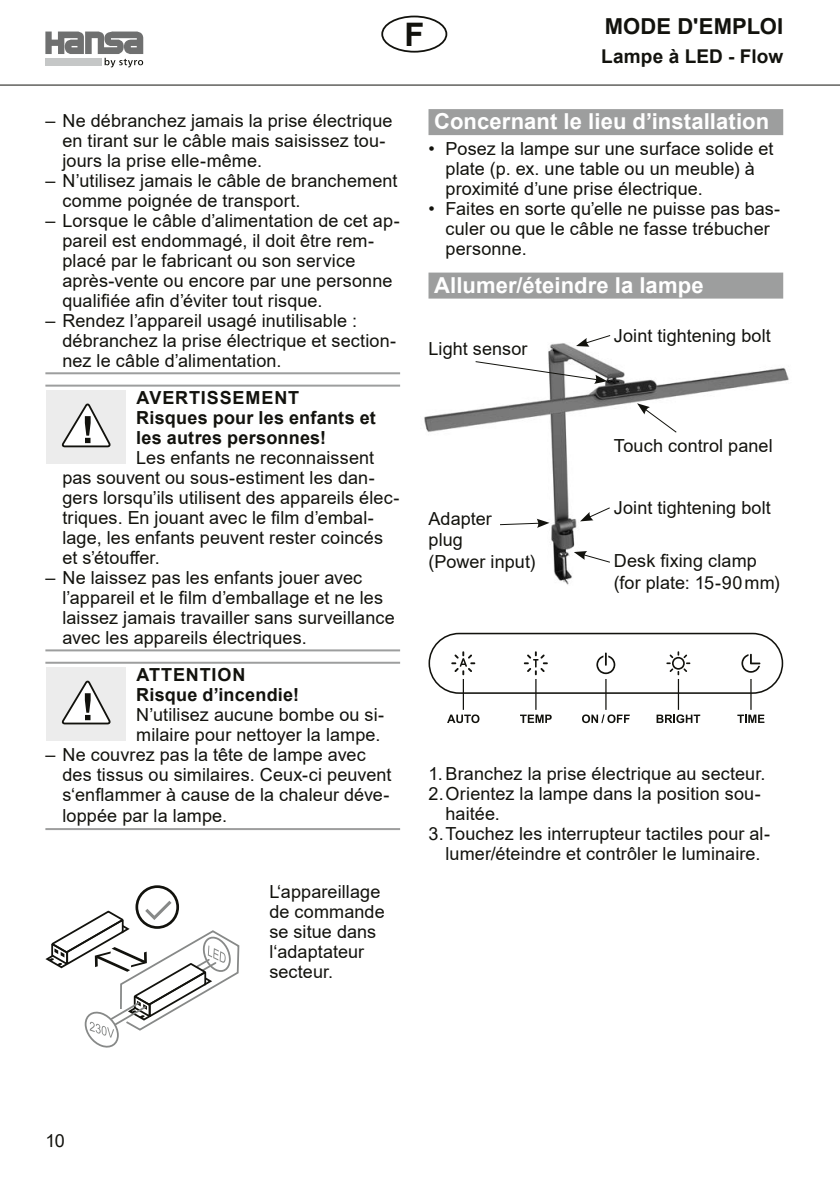
<style>
.page{position:relative;width:840px;height:1191px;background:#fff}
.page>*{position:absolute;margin:0;border:0;box-sizing:border-box;transform-origin:0 0}
.t1{font:700 32.4px "Arial";color:#12120d}
.D_01_Überschrift_1{font:700 22px "Arial";letter-spacing:.005em;color:#fff}
.t2{font:700 22px "Arial";letter-spacing:.005em;color:#12120d}
.t3{font:700 19px "Arial";letter-spacing:.01em;color:#12120d}
.D_08_Handlung{font:18px/20px "Arial";letter-spacing:.005em;color:#12120d}
.D_12_Sicherheit_-_unten{font:18px/20px "Arial";letter-spacing:.005em;color:#12120d}
.D_10_Sicherheit_-_oben{font:700 18px/20px "Arial";letter-spacing:.015em;color:#12120d}
</style>
<div class="page">
<hr style="left:0;top:85px;width:839px;height:1px;background:#12120d">
<div style="left:381px;top:16px;width:66px;height:37px;border:2px solid #12120d;border-radius:50%"></div>
<svg style="left:45px;top:32px;width:98px;height:35px"></svg>
<hr style="left:45px;top:372px;width:355px;height:2px;background:#9d9e9e">
<hr style="left:45px;top:384px;width:355px;height:2px;background:#9d9e9e">
<hr style="left:45px;top:649px;width:355px;height:2px;background:#9d9e9e">
<hr style="left:45px;top:661px;width:355px;height:2px;background:#9d9e9e">
<hr style="left:45px;top:828px;width:355px;height:2px;background:#9d9e9e">
<div style="left:46px;top:390px;width:80px;height:74px;background:#ececec"></div>
<svg style="left:62px;top:403px;width:49px;height:45px"></svg>
<div style="left:46px;top:667px;width:80px;height:74px;background:#ececec"></div>
<svg style="left:62px;top:680px;width:49px;height:45px"></svg>
<div style="left:428px;top:109px;width:354px;height:26px;background:#9d9e9e"></div>
<div style="left:428px;top:272px;width:354px;height:26px;background:#9d9e9e"></div>
<div style="left:135px;top:885px;width:44px;height:43px;border:3px solid #12120d;border-radius:50%"></div>
<svg style="left:45px;top:897px;width:194px;height:150px"></svg>
<svg style="left:523px;top:651px;width:24px;height:24px"></svg>
<svg style="left:451px;top:651px;width:24px;height:24px"></svg>
<svg style="left:596px;top:652px;width:19px;height:22px"></svg>
<svg style="left:666px;top:651px;width:24px;height:24px"></svg>
<svg style="left:741px;top:654px;width:19px;height:19px"></svg>
<div style="left:428px;top:633px;width:354px;height:61px;border:2px solid #12120d;border-radius:30px"></div>
<svg style="left:447px;top:714px;width:32px;height:9px"></svg>
<svg style="left:520px;top:714px;width:31px;height:9px"></svg>
<svg style="left:582px;top:714px;width:47px;height:9px"></svg>
<svg style="left:656px;top:714px;width:43px;height:9px"></svg>
<svg style="left:737px;top:714px;width:27px;height:9px"></svg>
<hr style="left:462px;top:679px;width:1px;height:31px;background:#12120d">
<hr style="left:535px;top:679px;width:1px;height:31px;background:#12120d">
<hr style="left:605px;top:679px;width:1px;height:31px;background:#12120d">
<hr style="left:677px;top:679px;width:1px;height:31px;background:#12120d">
<hr style="left:750px;top:679px;width:1px;height:31px;background:#12120d">
<img style="left:424px;top:343px;width:365px;height:242px">
<svg style="left:573px;top:551px;width:37px;height:12px"></svg>
<svg style="left:579px;top:506px;width:31px;height:15px"></svg>
<svg style="left:498px;top:519px;width:51px;height:9px"></svg>
<svg style="left:636px;top:403px;width:41px;height:30px"></svg>
<svg style="left:474px;top:360px;width:133px;height:24px"></svg>
<svg style="left:575px;top:335px;width:36px;height:12px"></svg>
<h1 class="t1" style="left:404px;top:11px;width:21px">F</h1>
<p class="t2" style="left:604px;top:11px;width:180px">MODE D'EMPLOI</p>
<p class="t3" style="left:600px;top:43px;width:183px">Lampe à LED - Flow</p>
<p class="D_08_Handlung" style="left:62px;top:110px;width:331px;text-indent:-17px">– Ne débranchez jamais la prise électrique en tirant sur le câble mais saisissez tou&shy;jours la prise elle-même.</p>
<p class="D_08_Handlung" style="left:62px;top:170px;width:336px;text-indent:-17px">– N’utilisez jamais le câble de branchement comme poignée de transport.</p>
<p class="D_08_Handlung" style="left:62px;top:210px;width:338px;text-indent:-17px">– Lorsque le câble d’alimentation de cet ap&shy;pareil est endommagé, il doit être rem&shy;placé par le fabricant ou son service après-vente ou encore par une personne qualifiée afin d’éviter tout risque.</p>
<p class="D_12_Sicherheit_-_unten" style="left:62px;top:310px;width:335px;text-indent:-17px">– Rendez l’appareil usagé inutilisable : débranchez la prise électrique et section&shy;nez le câble d’alimentation.</p>
<p class="D_10_Sicherheit_-_oben" style="left:136px;top:387px;width:241px">AVERTISSEMENT<br>Risques pour les enfants et les autres personnes!</p>
<p class="D_08_Handlung" style="left:62px;top:447px;width:338px;text-indent:74px">Les enfants ne reconnaissent pas souvent ou sous-estiment les dan&shy;gers lorsqu’ils utilisent des appareils élec&shy;triques. En jouant avec le film d’embal&shy;lage, les enfants peuvent rester coincés et s’étouffer.</p>
<p class="D_12_Sicherheit_-_unten" style="left:62px;top:567px;width:334px;text-indent:-17px">– Ne laissez pas les enfants jouer avec l’appareil et le film d’emballage et ne les laissez jamais travailler sans surveillance avec les appareils électriques.</p>
<p class="D_10_Sicherheit_-_oben" style="left:136px;top:664px;width:164px">ATTENTION<br>Risque d’incendie!</p>
<p class="D_08_Handlung" style="left:136px;top:704px;width:249px">N’utilisez aucune bombe ou si&shy;milaire pour nettoyer la lampe.</p>
<p class="D_12_Sicherheit_-_unten" style="left:62px;top:744px;width:330px;line-height:20.6px;text-indent:-17px">– Ne couvrez pas la tête de lampe avec des tissus ou similaires. Ceux-ci peuvent s‘enflammer à cause de la chaleur déve&shy;loppée par la lampe.</p>
<p class="D_08_Handlung" style="left:269px;top:882px;width:117px">L‘appareillage de commande se situe dans l‘adaptateur secteur.</p>
<p class="D_01_Überschrift_1" style="left:434px;top:106px;width:336px">Concernant le lieu d’installation</p>
<p class="D_08_Handlung" style="left:445px;top:139px;width:329px;text-indent:-17px">• Posez la lampe sur une surface solide et plate (p. ex. une table ou un meuble) à proximité d’une prise électrique.</p>
<p class="D_08_Handlung" style="left:445px;top:199px;width:336px;text-indent:-17px">• Faites en sorte qu’elle ne puisse pas bas&shy;culer ou que le câble ne fasse trébucher personne.</p>
<p class="D_01_Überschrift_1" style="left:434px;top:270px;width:271px">Allumer/éteindre la lampe</p>
<p class="D_08_Handlung" style="left:428px;top:339px;width:101px">Light sensor</p>
<p class="D_08_Handlung" style="left:428px;top:508px;width:65px">Adapter</p>
<p class="D_08_Handlung" style="left:428px;top:530px;width:36px">plug</p>
<p class="D_08_Handlung" style="left:428px;top:551px;width:108px">(Power input)</p>
<p class="D_08_Handlung" style="left:613px;top:325px;width:158px">Joint tightening bolt</p>
<p class="D_08_Handlung" style="left:613px;top:436px;width:160px">Touch control panel</p>
<p class="D_08_Handlung" style="left:613px;top:498px;width:158px">Joint tightening bolt</p>
<p class="D_08_Handlung" style="left:613px;top:550px;width:144px">Desk fixing clamp</p>
<p class="D_08_Handlung" style="left:613px;top:572px;width:167px">(for plate: 15-90mm)</p>
<p class="D_08_Handlung" style="left:428px;top:764px;width:338px">1.Branchez la prise électrique au secteur.</p>
<p class="D_08_Handlung" style="left:445px;top:784px;width:316px;text-indent:-17px">2.Orientez la lampe dans la position sou&shy;haitée.</p>
<p class="D_08_Handlung" style="left:428px;top:824px;width:343px;text-align:center">3.Touchez les interrupteur tactiles pour al&shy;lumer/éteindre et contrôler le luminaire.</p>
<p class="D_08_Handlung" style="left:45px;top:1131px;width:21px">10</p>
</div>
